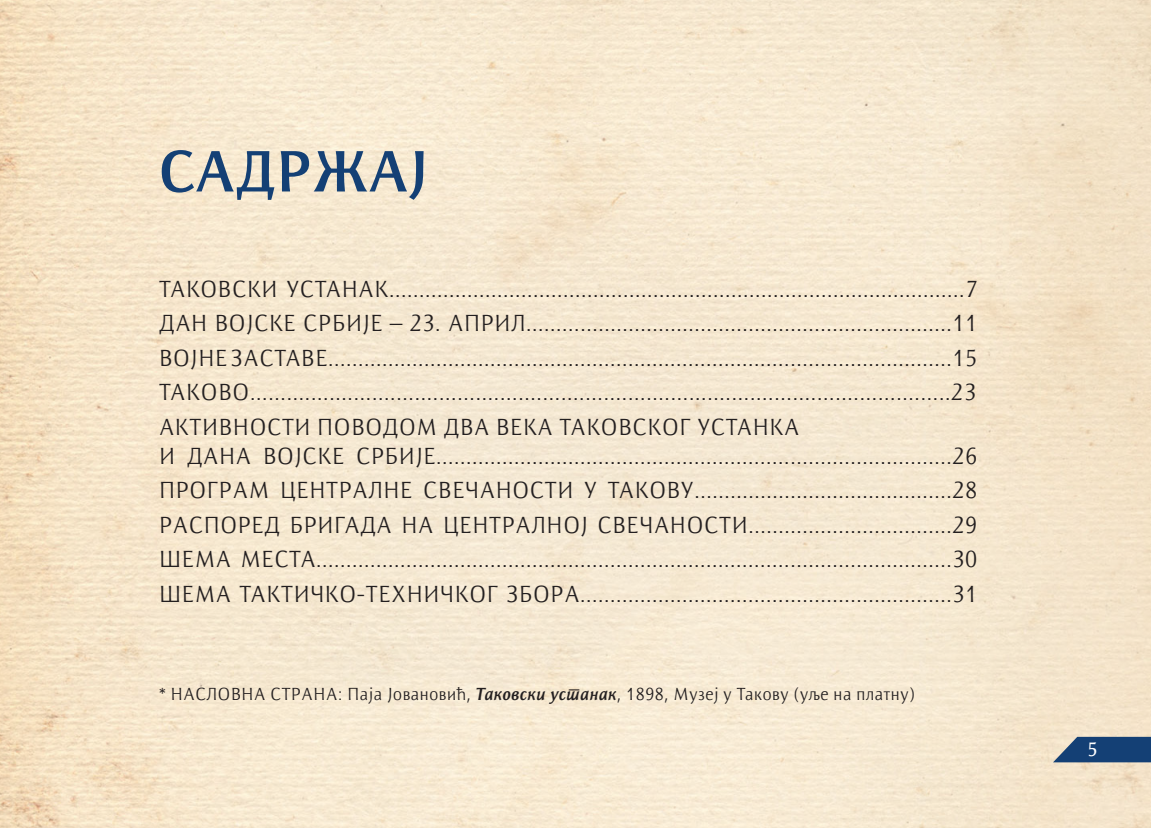
<style>
.page{position:relative;width:1151px;height:828px;background:#fff}
.page>*{position:absolute;margin:0;border:0;box-sizing:border-box;transform-origin:0 0}
.t1{font:700 60px "Resavska S Sans";color:#144075}
.t2{font:300 24px/34.4px "Resavska S Sans";color:#231f20;text-align:justify}
.t3{font:500 20px "Resavska S Sans";color:#fff}
.t4{font:300 18px "Resavska S Sans";color:#231f20}
.s1{font-weight:700;font-style:italic}
</style>
<div class="page">
<svg style="left:1053px;top:737px;width:98px;height:25px;background:#30547f"></svg>
<h1 class="t1" style="left:159px;top:137px;width:271px">садржај</h1>
<p class="t2" style="left:159px;top:272px;width:820px">ТАКОВСКИ УСТАНАК................................................................................................7<br>ДАН ВОЈСКЕ СРБИЈЕ – 23. АПРИЛ.......................................................................11<br>ВОЈНЕ ЗАСТАВЕ........................................................................................................15<br>ТАКОВО...................................................................................................................23<br>АКТИВНОСТИ ПОВОДОМ ДВА ВЕКА ТАКОВСКОГ УСТАНКА</p>
<p class="t2" style="left:159px;top:438px;width:820px">И ДАНА ВОЈСКЕ СРБИЈЕ......................................................................................26<br>ПРОГРАМ ЦЕНТРАЛНЕ СВЕЧАНОСТИ у такову</p>
<p class="t2" style="left:159px;top:473px;width:820px;text-indent:535px">...........................................28<br>РАСПОРЕД БРИГАДА НА ЦЕНТРАЛНОЈ СВЕЧАНОСТИ..................................29<br>ШЕМА МЕСТА..........................................................................................................30<br>ШЕМА ТАКТИЧКО-ТЕХНИЧКОГ ЗБОРА..............................................................31</p>
<p class="t4" style="left:159px;top:683px;width:37px">* Насловна</p>
<p class="t4" style="left:270px;top:683px;width:12px">страна</p>
<p class="t4" style="left:338px;top:683px;width:579px">: Паја Јовановић, <span class="s1">Таковски устанак</span>, 1898, Музеј у Такову (уље на платну)</p>
<p class="t3" style="left:1087px;top:738px;width:12px">5</p>
</div>
